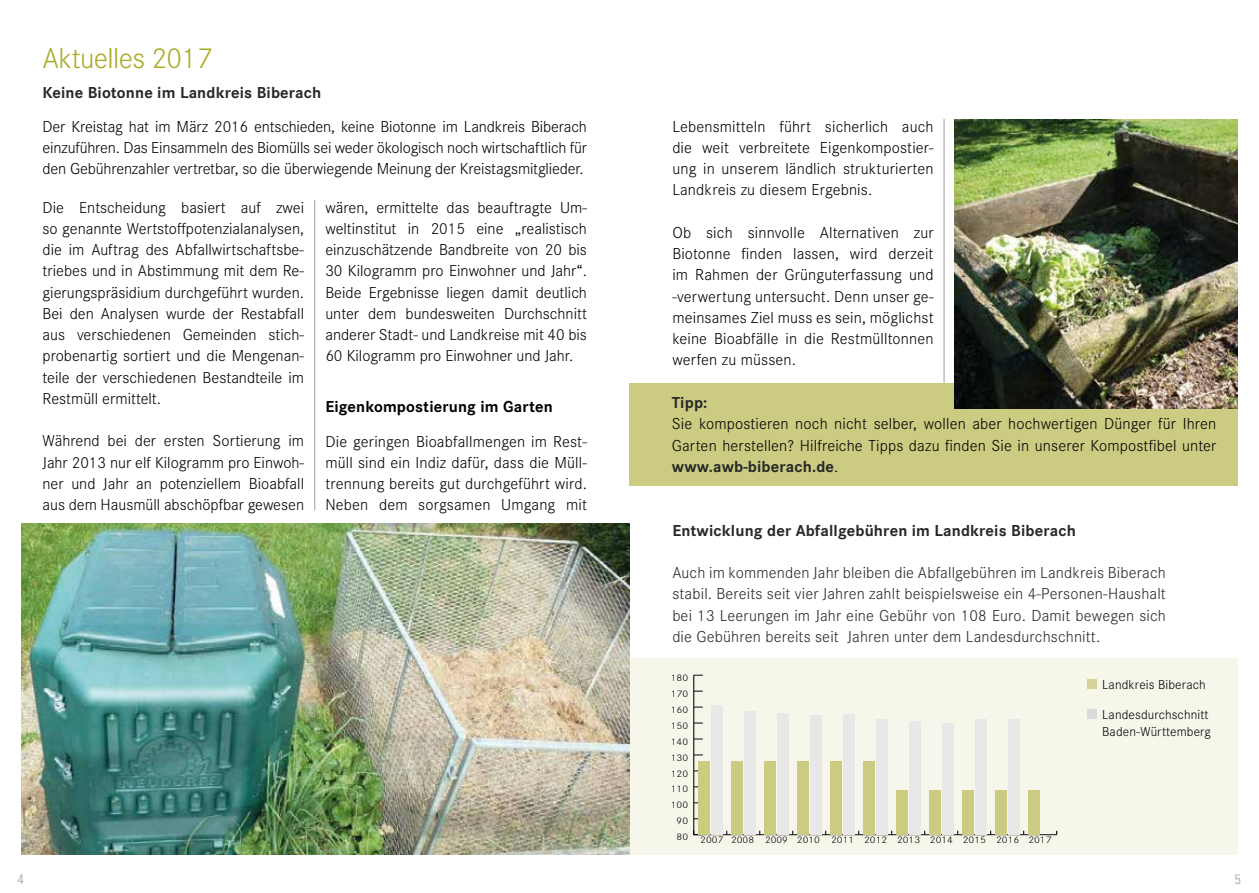
<style>
.page{position:relative;width:1259px;height:893px;background:#fff}
.page>*{position:absolute;margin:0;border:0;box-sizing:border-box;transform-origin:0 0}
.t1{font:300 30px "Corporate S";letter-spacing:-.02em;color:#aaab25}
.t2{font:300 16.5px/21.3px "Corporate S";color:#000;text-align:justify}
.t3{font:300 16.5px/21.3px "Corporate S";letter-spacing:.01em;color:#282827;text-align:justify}
.t4{font:700 16.5px "Corporate S";letter-spacing:.01em;color:#282827}
.t5{font:700 16.5px "Corporate S";letter-spacing:.01em;color:#000}
.t6{font:300 13.5px/17px "Corporate S";letter-spacing:.01em;color:#000}
.t7{font:300 condensed 13.5px "Univers LT Std";color:#95a2a3}
.t8{font:300 9.9px "Corporate S";color:#000;scale:1.12 1}
.s1{font-weight:700;color:#282827}
</style>
<div class="page">
<div style="left:629px;top:658px;width:608px;height:197px;background:#f7f6eb"></div>
<hr style="left:694px;top:834px;width:362px;height:1px;background:#000">
<hr style="left:693px;top:675px;width:1px;height:160px;background:#000">
<svg style="left:694px;top:722px;width:9px;height:2px"></svg>
<div style="left:711px;top:706px;width:12px;height:129px;background:#e8e8e8"></div>
<div style="left:744px;top:711px;width:12px;height:124px;background:#e8e8e8"></div>
<div style="left:777px;top:713px;width:12px;height:122px;background:#e8e8e8"></div>
<div style="left:810px;top:715px;width:12px;height:120px;background:#e8e8e8"></div>
<div style="left:843px;top:714px;width:11px;height:121px;background:#e8e8e8"></div>
<div style="left:876px;top:719px;width:11px;height:116px;background:#e8e8e8"></div>
<div style="left:909px;top:721px;width:11px;height:114px;background:#e8e8e8"></div>
<div style="left:942px;top:723px;width:11px;height:112px;background:#e8e8e8"></div>
<div style="left:975px;top:720px;width:11px;height:115px;background:#e8e8e8"></div>
<div style="left:1008px;top:720px;width:11px;height:115px;background:#e8e8e8"></div>
<div style="left:698px;top:761px;width:11px;height:74px;background:#cbcb82"></div>
<div style="left:730px;top:761px;width:12px;height:74px;background:#cbcb82"></div>
<div style="left:763px;top:761px;width:12px;height:74px;background:#cbcb82"></div>
<div style="left:796px;top:761px;width:12px;height:74px;background:#cbcb82"></div>
<div style="left:829px;top:761px;width:12px;height:74px;background:#cbcb82"></div>
<div style="left:862px;top:761px;width:12px;height:74px;background:#cbcb82"></div>
<div style="left:895px;top:790px;width:12px;height:45px;background:#cbcb82"></div>
<div style="left:928px;top:790px;width:12px;height:45px;background:#cbcb82"></div>
<div style="left:961px;top:790px;width:12px;height:45px;background:#cbcb82"></div>
<div style="left:994px;top:790px;width:12px;height:45px;background:#cbcb82"></div>
<div style="left:1027px;top:790px;width:12px;height:45px;background:#cbcb82"></div>
<img style="left:21px;top:523px;width:608px;height:332px">
<hr style="left:314px;top:200px;width:1px;height:310px;background:#9d9d9c">
<div style="left:629px;top:383px;width:608px;height:102px;background:#cbcb82"></div>
<hr style="left:943px;top:119px;width:1px;height:264px;background:#9d9d9c">
<img style="left:955px;top:119px;width:282px;height:289px">
<div style="left:1087px;top:680px;width:9px;height:9px;background:#d4d397"></div>
<div style="left:1087px;top:709px;width:10px;height:10px;background:#dadada"></div>
<h1 class="t1" style="left:43px;top:41px;width:171px">Aktuelles 2017</h1>
<p class="t4" style="left:43px;top:83px;width:280px">Keine Biotonne im Landkreis Biberach</p>
<p class="t2" style="left:43px;top:116px;width:546px">Der Kreistag hat im März 2016 entschieden, keine Biotonne im Landkreis Biberach einzuführen. Das Einsammeln des Biomülls sei weder ökologisch noch wirtschaftlich für den Gebührenzahler vertretbar, so die überwiegende Meinung der Kreistagsmitglieder.</p>
<p class="t2" style="left:43px;top:197px;width:263px">Die Entscheidung basiert auf zwei so genannte Wertstoffpotenzialanalysen, die im Auftrag des Abfallwirtschaftsbe&shy;triebes und in Abstimmung mit dem Re&shy;gierungspräsidium durchgeführt wurden.<br>Bei den Analysen wurde der Restabfall aus verschiedenen Gemeinden stich&shy;probenartig sortiert und die Mengenan&shy;teile der verschiedenen Bestandteile im Restmüll ermittelt.</p>
<p class="t2" style="left:43px;top:430px;width:263px">Während bei der ersten Sortierung im Jahr 2013 nur elf Kilogramm pro Einwoh&shy;ner und Jahr an potenziellem Bioabfall aus dem Hausmüll abschöpfbar gewesen</p>
<p class="t2" style="left:325px;top:197px;width:263px">wären, ermittelte das beauftragte Um&shy;weltinstitut in 2015 eine „realistisch einzuschätzende Bandbreite von 20 bis 30 Kilogramm pro Einwohner und Jahr“.<br>Beide Ergebnisse liegen damit deutlich unter dem bundesweiten Durchschnitt anderer Stadt- und Landkreise mit 40 bis 60 Kilogramm pro Einwohner und Jahr.</p>
<p class="t5" style="left:325px;top:398px;width:229px">Eigenkompostierung im Garten</p>
<p class="t2" style="left:325px;top:431px;width:263px">Die geringen Bioabfallmengen im Rest&shy;müll sind ein Indiz dafür, dass die Müll&shy;trennung bereits gut durchgeführt wird.<br>Neben dem sorgsamen Umgang mit</p>
<p class="t2" style="left:672px;top:116px;width:263px">Lebensmitteln führt sicherlich auch die weit verbreitete Eigenkompostier&shy;ung in unserem ländlich strukturierten Landkreis zu diesem Ergebnis.</p>
<p class="t2" style="left:672px;top:222px;width:263px">Ob sich sinnvolle Alternativen zur Biotonne finden lassen, wird derzeit im Rahmen der Grünguterfassung und -verwertung untersucht. Denn unser ge&shy;meinsames Ziel muss es sein, möglichst keine Bioabfälle in die Restmülltonnen werfen zu müssen.</p>
<p class="t4" style="left:672px;top:393px;width:37px">Tipp:</p>
<p class="t2" style="left:672px;top:413px;width:546px">Sie kompostieren noch nicht selber, wollen aber hochwertigen Dünger für Ihren Garten herstellen? Hilfreiche Tipps dazu finden Sie in unserer Kompostfibel unter <span class="s1">www.awb-biberach.de</span>.</p>
<p class="t4" style="left:672px;top:521px;width:405px">Entwicklung der Abfallgebühren im Landkreis Biberach</p>
<p class="t3" style="left:672px;top:562px;width:495px">Auch im kommenden Jahr bleiben die Abfallgebühren im Landkreis Biberach stabil. Bereits seit vier Jahren zahlt beispielsweise ein 4-Personen-Haushalt bei 13 Leerungen im Jahr eine Gebühr von 108 Euro. Damit bewegen sich die Gebühren bereits seit Jahren unter dem Landesdurchschnitt.</p>
<p class="t6" style="left:1102px;top:676px;width:105px">Landkreis Biberach</p>
<p class="t6" style="left:1102px;top:706px;width:110px">Landesdurchschnitt<br>Baden-Württemberg</p>
<p class="t8" style="left:671px;top:672px;width:17px">180</p>
<p class="t8" style="left:671px;top:688px;width:17px">170</p>
<p class="t8" style="left:671px;top:704px;width:17px">160</p>
<p class="t8" style="left:671px;top:720px;width:17px">150</p>
<p class="t8" style="left:671px;top:736px;width:17px">140</p>
<p class="t8" style="left:671px;top:752px;width:17px">130</p>
<p class="t8" style="left:671px;top:768px;width:17px">120</p>
<p class="t8" style="left:671px;top:784px;width:17px">110</p>
<p class="t8" style="left:671px;top:800px;width:17px">100</p>
<p class="t8" style="left:676px;top:815px;width:12px">90</p>
<p class="t8" style="left:676px;top:831px;width:12px">80</p>
<p class="t8" style="left:700px;top:834px;width:315px">2007 2008 2009 2010 2011 2012 2013 2014 2015 2016 2017</p>
<p class="t7" style="left:18px;top:872px;width:7px">4</p>
<p class="t7" style="left:1234px;top:872px;width:7px">5</p>
</div>
